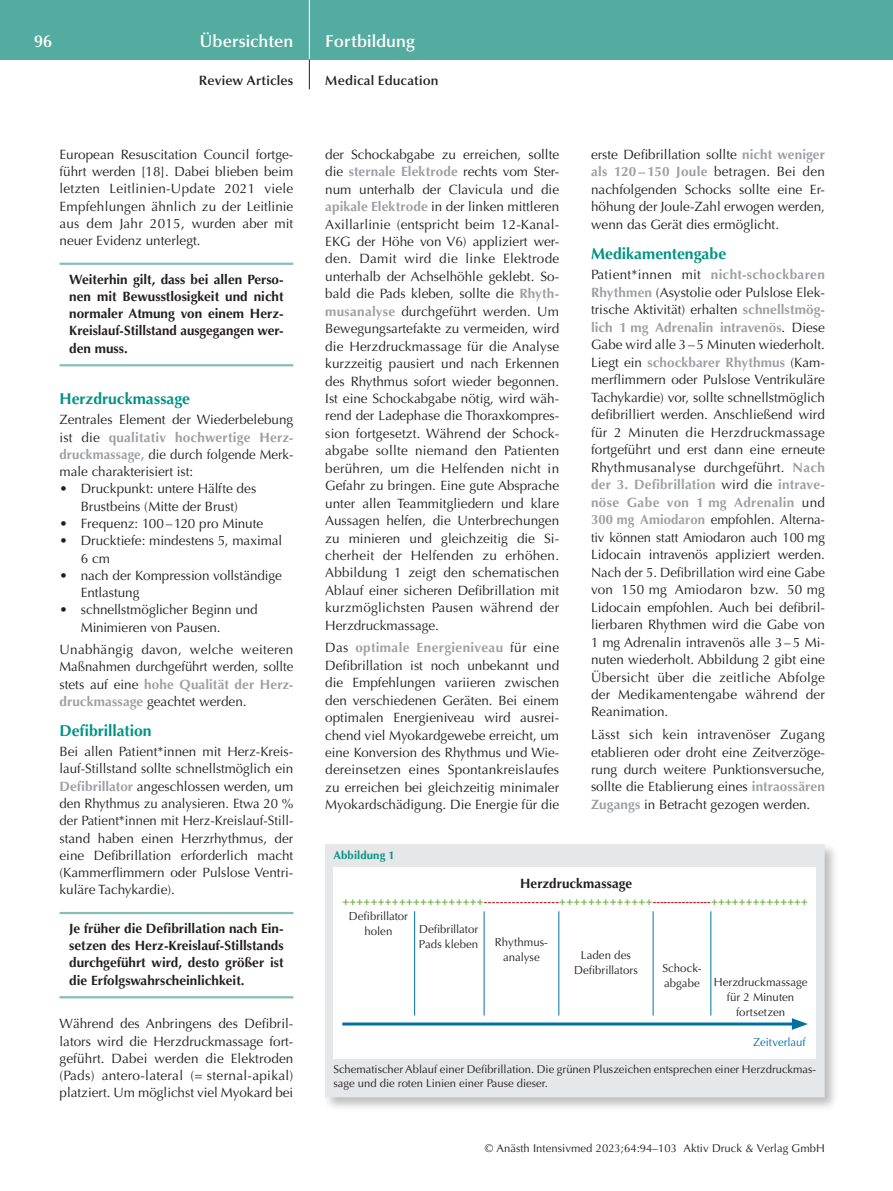
<style>
.page{position:relative;width:893px;height:1191px;background:#fff}
.page>*{position:absolute;margin:0;border:0;box-sizing:border-box;transform-origin:0 0}
.t1{font:600 17.25px "Optima";color:#fff}
.t2{font:700 15.75px "Optima";color:#009383}
.t3{font:13.5px/17.4px "Optima";color:#231f20;text-align:justify}
.t4{font:700 13.5px/17.2px "Optima";color:#231f20;text-align:justify}
.t5{font:600 13.5px "Optima";letter-spacing:.01em;color:#231f20}
.t6{font:11.55px/15px "Optima";letter-spacing:.005em;color:#231f20;text-align:center}
.t7{font:11.55px "Optima";letter-spacing:-.005em;color:#0071a1}
.t8{font:11.25px/13.5px "Optima";color:#231f20}
.t9{font:700 11.25px "Optima";color:#73b249}
.t10{font:700 11.25px "Optima";letter-spacing:.015em;color:#009383}
.s1{font-weight:700;color:#9d9fa2}
.s2{color:#c8242b}
</style>
<div class="page">
<div style="left:0;top:0;width:893px;height:60px;background:#54aba0"></div>
<hr style="left:309px;top:0;width:1px;height:60px;background:#fff">
<svg style="left:309px;top:60px;width:1px;height:29px"></svg>
<hr style="left:60px;top:263px;width:233px;height:2px;background:#86bfb7">
<hr style="left:60px;top:364px;width:233px;height:2px;background:#86bfb7">
<hr style="left:60px;top:912px;width:233px;height:2px;background:#86bfb7">
<hr style="left:60px;top:996px;width:233px;height:2px;background:#86bfb7">
<div style="left:323px;top:841px;width:516px;height:270px;background:#231f20;opacity:.3"></div>
<div style="left:325px;top:844px;width:500px;height:253px;background:#e6e7e9"></div>
<div style="left:333px;top:867px;width:483px;height:191px;background:#fff"></div>
<hr style="left:342px;top:1022px;width:456px;height:3px;background:#0071a1">
<svg style="left:792px;top:1018px;width:16px;height:11px"></svg>
<hr style="left:414px;top:911px;width:1px;height:104px;background:#0071a1">
<hr style="left:484px;top:911px;width:1px;height:104px;background:#0071a1">
<hr style="left:558px;top:911px;width:1px;height:104px;background:#0071a1">
<hr style="left:653px;top:911px;width:1px;height:104px;background:#0071a1">
<hr style="left:710px;top:911px;width:1px;height:104px;background:#0071a1">
<p class="t1" style="left:34px;top:31px;width:20px">96</p>
<p class="t1" style="left:200px;top:31px;width:95px">Übersichten</p>
<p class="t1" style="left:325px;top:31px;width:91px">Fortbildung</p>
<p class="t5" style="left:199px;top:73px;width:96px">Review Articles</p>
<p class="t5" style="left:325px;top:73px;width:115px">Medical Education</p>
<p class="t3" style="left:60px;top:146px;width:235px">European Resuscitation Council fortge&shy;führt werden [18]. Dabei blieben beim letzten Leitlinien-Update 2021 viele Empfehlungen ähnlich zu der Leitlinie aus dem Jahr 2015, wurden aber mit neuer Evidenz unterlegt.</p>
<p class="t4" style="left:69px;top:271px;width:216px">Weiterhin gilt, dass bei allen Perso&shy;nen mit Bewusstlosigkeit und nicht normaler Atmung von einem Herz-Kreislauf-Stillstand ausgegangen wer&shy;den muss.</p>
<p class="t2" style="left:60px;top:390px;width:132px">Herzdruckmassage</p>
<p class="t3" style="left:60px;top:411px;width:235px">Zentrales Element der Wiederbelebung ist die <span class="s1">qualitativ hochwertige Herz&shy;druckmassage,</span> die durch folgende Merk&shy;male charakterisiert ist:</p>
<p class="t3" style="left:60px;top:480px;width:198px;text-align:center">• Druckpunkt: untere Hälfte des<br>Brustbeins (Mitte der Brust)</p>
<p class="t3" style="left:60px;top:515px;width:205px">• Frequenz: 100–120 pro Minute</p>
<p class="t3" style="left:81px;top:532px;width:203px;text-indent:-21px">• Drucktiefe: mindestens 5, maximal<br>6 cm</p>
<p class="t3" style="left:81px;top:567px;width:202px;text-indent:-21px">• nach der Kompression vollständige<br>Entlastung</p>
<p class="t3" style="left:81px;top:601px;width:178px;text-indent:-21px">• schnellstmöglicher Beginn und<br>Minimieren von Pausen.</p>
<p class="t3" style="left:60px;top:641px;width:235px">Unabhängig davon, welche weiteren Maßnahmen durchgeführt werden, sollte stets auf eine <span class="s1">hohe Qualität der Herz&shy;druckmassage</span> geachtet werden.</p>
<p class="t2" style="left:60px;top:721px;width:94px">Defibrillation</p>
<p class="t3" style="left:60px;top:743px;width:235px">Bei allen Patient*innen mit Herz-Kreis&shy;lauf-Stillstand sollte schnellstmöglich ein <span class="s1">Defibrillator</span> angeschlossen werden, um den Rhythmus zu analysieren. Etwa 20 % der Patient*innen mit Herz-Kreislauf-Still&shy;stand haben einen Herzrhythmus, der eine Defibrillation erforderlich macht (Kammerflimmern oder Pulslose Ventri&shy;kuläre Tachykardie).</p>
<p class="t4" style="left:69px;top:920px;width:216px">Je früher die Defibrillation nach Ein&shy;setzen des Herz-Kreislauf-Stillstands durchgeführt wird, desto größer ist die Erfolgswahrscheinlichkeit.</p>
<p class="t3" style="left:60px;top:1015px;width:235px">Während des Anbringens des Defibril&shy;lators wird die Herzdruckmassage fort&shy;geführt. Dabei werden die Elektroden (Pads) antero-lateral (= sternal-apikal) platziert. Um möglichst viel Myokard bei</p>
<p class="t3" style="left:325px;top:146px;width:235px">der Schockabgabe zu erreichen, sollte die <span class="s1">sternale Elektrode</span> rechts vom Ster&shy;num unterhalb der Clavicula und die <span class="s1">apikale Elektrode</span> in der linken mittleren Axillarlinie (entspricht beim 12-Kanal-EKG der Höhe von V6) appliziert wer&shy;den. Damit wird die linke Elektrode unterhalb der Achselhöhle geklebt. So&shy;bald die Pads kleben, sollte die <span class="s1">Rhyth&shy;musanalyse</span> durchgeführt werden. Um Bewegungsartefakte zu vermeiden, wird die Herzdruckmassage für die Analyse kurzzeitig pausiert und nach Erkennen des Rhythmus sofort wieder begonnen.<br>Ist eine Schockabgabe nötig, wird wäh&shy;rend der Ladephase die Thoraxkompres&shy;sion fortgesetzt. Während der Schock&shy;abgabe sollte niemand den Patienten berühren, um die Helfenden nicht in Gefahr zu bringen. Eine gute Absprache unter allen Teammitgliedern und klare Aussagen helfen, die Unterbrechungen zu minieren und gleichzeitig die Si&shy;cherheit der Helfenden zu erhöhen.<br>Abbildung 1 zeigt den schematischen Ablauf einer sicheren Defibrillation mit kurzmöglichsten Pausen während der Herzdruckmassage.</p>
<p class="t3" style="left:325px;top:639px;width:235px">Das <span class="s1">optimale Energieniveau</span> für eine Defibrillation ist noch unbekannt und die Empfehlungen variieren zwischen den verschiedenen Geräten. Bei einem optimalen Energieniveau wird ausrei&shy;chend viel Myokardgewebe erreicht, um eine Konversion des Rhythmus und Wie&shy;dereinsetzen eines Spontankreislaufes zu erreichen bei gleichzeitig minimaler Myokardschädigung. Die Energie für die</p>
<p class="t10" style="left:333px;top:848px;width:63px">Abbildung 1</p>
<p class="t3" style="left:591px;top:146px;width:235px">erste Defibrillation sollte <span class="s1">nicht weniger als 120 – 150 Joule</span> betragen. Bei den nachfolgenden Schocks sollte eine Er&shy;höhung der Joule-Zahl erwogen werden, wenn das Gerät dies ermöglicht.</p>
<p class="t2" style="left:591px;top:245px;width:137px">Medikamentengabe</p>
<p class="t3" style="left:591px;top:266px;width:235px">Patient*innen mit <span class="s1">nicht-schockbaren Rhythmen</span> (Asystolie oder Pulslose Elek&shy;trische Aktivität) erhalten <span class="s1">schnellstmög&shy;lich 1 mg Adrenalin intravenös</span>. Diese Gabe wird alle 3–5 Minuten wiederholt.<br>Liegt ein <span class="s1">schockbarer Rhythmus</span> (Kam&shy;merflimmern oder Pulslose Ventrikuläre Tachykardie) vor, sollte schnellstmöglich defibrilliert werden. Anschließend wird für 2 Minuten die Herzdruckmassage fortgeführt und erst dann eine erneute Rhythmusanalyse durchgeführt. <span class="s1">Nach der 3. Defibrillation</span> wird die <span class="s1">intrave&shy;nöse Gabe von 1 mg Adrenalin</span> und <span class="s1">300 mg Amiodaron</span> empfohlen. Alterna&shy;tiv können statt Amiodaron auch 100 mg Lidocain intravenös appliziert werden.<br>Nach der 5. Defibrillation wird eine Gabe von 150 mg Amiodaron bzw. 50 mg Lidocain empfohlen. Auch bei defibril&shy;lierbaren Rhythmen wird die Gabe von 1 mg Adrenalin intravenös alle 3–5 Mi&shy;nuten wiederholt. Abbildung 2 gibt eine Übersicht über die zeitliche Abfolge der Medikamentengabe während der Reanimation.</p>
<p class="t3" style="left:591px;top:726px;width:235px">Lässt sich kein intravenöser Zugang etablieren oder droht eine Zeitverzöge&shy;rung durch weitere Punktionsversuche, sollte die Etablierung eines <span class="s1">intraossären Zugangs</span> in Betracht gezogen werden.</p>
<p class="t4" style="left:520px;top:875px;width:114px">Herzdruckmassage</p>
<p class="t9" style="left:342px;top:894px;width:467px">++++++++++++++++++++<span class="s2">-------------------</span>+++++++++++++<span class="s2">----------------</span>++++++++++++++</p>
<p class="t6" style="left:349px;top:908px;width:61px">Defibrillator holen</p>
<p class="t6" style="left:419px;top:921px;width:61px;text-align:left">Defibrillator<br>Pads kleben</p>
<p class="t6" style="left:495px;top:934px;width:55px">Rhythmus&shy;analyse</p>
<p class="t6" style="left:574px;top:948px;width:65px">Laden des<br>Defibrillators</p>
<p class="t6" style="left:662px;top:962px;width:147px;line-height:13.2px;text-align:left">Schock-<br>abgabe Herzdruckmassage</p>
<p class="t6" style="left:727px;top:989px;width:69px">für 2 Minuten fortsetzen</p>
<p class="t7" style="left:753px;top:1035px;width:54px">Zeitverlauf</p>
<p class="t8" style="left:333px;top:1062px;width:484px">Schematischer Ablauf einer Defibrillation. Die grünen Pluszeichen entsprechen einer Herzdruckmas&shy;sage und die roten Linien einer Pause dieser.</p>
<p class="t8" style="left:485px;top:1142px;width:342px">© Anästh Intensivmed 2023;64:94–103 Aktiv Druck &amp; Verlag GmbH</p>
</div>
